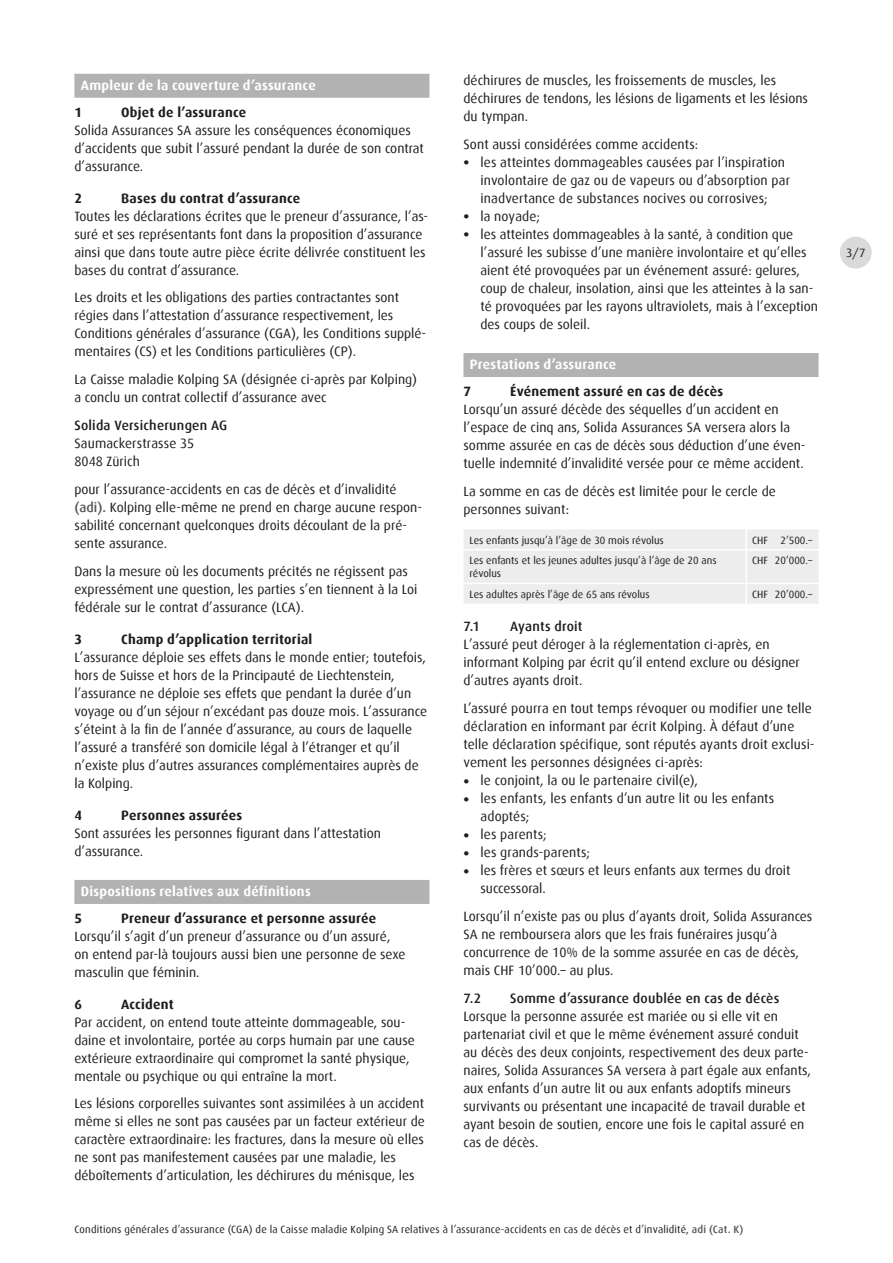
<style>
.page{position:relative;width:893px;height:1263px;background:#fff}
.page>*{position:absolute;margin:0;border:0;box-sizing:border-box;transform-origin:0 0}
.t1{font:13.5px/18px "Dax";color:#1d1d1b}
.t2{font:700 13.5px "Dax";letter-spacing:.02em;color:#1d1d1b}
.t3{font:700 13.5px "Dax";letter-spacing:.02em;color:#fff}
.t4{font:500 13.5px "Dax";letter-spacing:.015em;color:#1d1d1b}
.t5{font:12px "Dax";color:#1d1d1b}
.t6{font:10.5px/13.5px "Dax";color:#1d1d1b}
.t7{font:10.5px "Dax";letter-spacing:.02em;color:#1d1d1b}
.s1{font-weight:500;color:#575756}
.s2{font-family:"Dax Bold Expert"}
</style>
<div class="page">
<div style="left:74px;top:74px;width:355px;height:24px;background:#b3b2b2"></div>
<div style="left:74px;top:880px;width:355px;height:24px;background:#b3b2b2"></div>
<div style="left:463px;top:353px;width:356px;height:24px;background:#b3b2b2"></div>
<div style="left:464px;top:530px;width:355px;height:74px;background:#ededed"></div>
<hr style="left:463px;top:549px;width:283px;height:1px;background:#fff">
<hr style="left:746px;top:549px;width:73px;height:1px;background:#fff">
<hr style="left:463px;top:583px;width:283px;height:1px;background:#fff">
<hr style="left:746px;top:583px;width:73px;height:1px;background:#fff">
<hr style="left:745px;top:529px;width:2px;height:20px;background:#fff">
<hr style="left:745px;top:550px;width:2px;height:33px;background:#fff">
<hr style="left:745px;top:584px;width:2px;height:20px;background:#fff">
<div style="left:840px;top:237px;width:32px;height:31px;background:#dadada;border-radius:50%"></div>
<p class="t3" style="left:81px;top:78px;width:236px">Ampleur de la couverture d’assurance</p>
<p class="t2" style="left:74px;top:104px;width:9px">1</p>
<p class="t2" style="left:121px;top:104px;width:127px">Objet de l’assurance</p>
<p class="t1" style="left:74px;top:121px;width:351px">Solida Assurances SA assure les conséquences économiques d’accidents que subit l’assuré pendant la durée de son contrat d’assurance.</p>
<p class="t2" style="left:74px;top:190px;width:9px">2</p>
<p class="t2" style="left:121px;top:190px;width:181px">Bases du contrat d’assurance</p>
<p class="t1" style="left:74px;top:207px;width:355px">Toutes les déclarations écrites que le preneur d’assurance, l’as&shy;suré et ses représentants font dans la proposition d’assurance ainsi que dans toute autre pièce écrite délivrée constituent les bases du contrat d’assurance.</p>
<p class="t1" style="left:74px;top:289px;width:353px">Les droits et les obligations des parties contractantes sont régies dans l’attestation d’assurance respectivement, les Conditions générales d’assurance (CGA), les Conditions supplé&shy;mentaires (CS) et les Conditions particulières (CP).</p>
<p class="t1" style="left:74px;top:371px;width:344px">La Caisse maladie Kolping SA (désignée ci-après par Kolping) a conclu un contrat collectif d’assurance avec</p>
<p class="t4" style="left:74px;top:418px;width:154px">Solida Versicherungen AG</p>
<p class="t1" style="left:74px;top:434px;width:121px">Saumackerstrasse 35<br>8048 Zürich</p>
<p class="t1" style="left:74px;top:480px;width:349px">pour l’assurance-accidents en cas de décès et d’invalidité <span class="s1">(adi).</span> Kolping elle-même ne prend en charge aucune respon&shy;sabilité concernant quelconques droits découlant de la pré&shy;sente assurance.</p>
<p class="t1" style="left:74px;top:562px;width:345px">Dans la mesure où les documents précités ne régissent pas expressément une question, les parties s’en tiennent à la Loi fédérale sur le contrat d’assurance (LCA).</p>
<p class="t2" style="left:74px;top:631px;width:9px">3</p>
<p class="t2" style="left:121px;top:631px;width:193px">Champ d’application territorial</p>
<p class="t1" style="left:74px;top:648px;width:354px">L’assurance déploie ses effets dans le monde entier; toutefois, hors de Suisse et hors de la Principauté de Liechtenstein, l’assurance ne déploie ses effets que pendant la durée d’un voyage ou d’un séjour n’excédant pas douze mois. L’assurance s’éteint à la fin de l’année d’assurance, au cours de laquelle l’assuré a transféré son domicile légal à l’étranger et qu’il n’existe plus d’autres assurances complémentaires auprès de la Kolping.</p>
<p class="t2" style="left:74px;top:807px;width:9px">4</p>
<p class="t2" style="left:121px;top:807px;width:123px">Personnes assurées</p>
<p class="t1" style="left:74px;top:824px;width:308px">Sont assurées les personnes figurant dans l’attestation d’assurance.</p>
<p class="t3" style="left:81px;top:884px;width:231px">Dispositions relatives aux définitions</p>
<p class="t2" style="left:74px;top:910px;width:9px">5</p>
<p class="t2" style="left:121px;top:910px;width:256px">Preneur d’assurance et personne assurée</p>
<p class="t1" style="left:74px;top:927px;width:333px">Lorsqu’il s’agit d’un preneur d’assurance ou d’un assuré, on entend par-là toujours aussi bien une personne de sexe masculin que féminin.</p>
<p class="t2" style="left:74px;top:996px;width:9px">6</p>
<p class="t2" style="left:121px;top:996px;width:54px">Accident</p>
<p class="t1" style="left:74px;top:1013px;width:342px">Par accident, on entend toute atteinte dommageable, sou&shy;daine et involontaire, portée au corps humain par une cause extérieure extraordinaire qui compromet la santé physique, mentale ou psychique ou qui entraîne la mort.</p>
<p class="t1" style="left:74px;top:1095px;width:352px">Les lésions corporelles suivantes sont assimilées à un accident même si elles ne sont pas causées par un facteur extérieur de caractère extraordinaire: les fractures, dans la mesure où elles ne sont pas manifestement causées par une maladie, les déboîtements d’articulation, les déchirures du ménisque, les</p>
<p class="t1" style="left:463px;top:71px;width:346px">déchirures de muscles, les froissements de muscles, les déchirures de tendons, les lésions de ligaments et les lésions du tympan.</p>
<p class="t1" style="left:463px;top:135px;width:236px">Sont aussi considérées comme accidents:</p>
<p class="t1" style="left:480px;top:153px;width:311px;text-indent:-17px"><span class="s2">•</span> les atteintes dommageables causées par l’inspiration involontaire de gaz ou de vapeurs ou d’absorption par inadvertance de substances nocives ou corrosives;</p>
<p class="t1" style="left:463px;top:207px;width:78px"><span class="s2">•</span> la noyade;</p>
<p class="t1" style="left:480px;top:225px;width:339px;text-indent:-17px"><span class="s2">•</span> les atteintes dommageables à la santé, à condition que l’assuré les subisse d’une manière involontaire et qu’elles aient été provoquées par un événement assuré: gelures, coup de chaleur, insolation, ainsi que les atteintes à la san&shy;té provoquées par les rayons ultraviolets, mais à l’exception des coups de soleil.</p>
<p class="t3" style="left:470px;top:357px;width:148px">Prestations d’assurance</p>
<p class="t2" style="left:463px;top:384px;width:9px">7</p>
<p class="t2" style="left:510px;top:384px;width:214px">Événement assuré en cas de décès</p>
<p class="t1" style="left:463px;top:400px;width:344px">Lorsqu’un assuré décède des séquelles d’un accident en l’espace de cinq ans, Solida Assurances SA versera alors la somme assurée en cas de décès sous déduction d’une éven&shy;tuelle indemnité d’invalidité versée pour ce même accident.</p>
<p class="t1" style="left:463px;top:482px;width:314px">La somme en cas de décès est limitée pour le cercle de personnes suivant:</p>
<p class="t6" style="left:469px;top:533px;width:196px">Les enfants jusqu’à l’âge de 30 mois révolus</p>
<p class="t6" style="left:752px;top:533px;width:61px">CHF 2’500.–</p>
<p class="t6" style="left:469px;top:554px;width:249px">Les enfants et les jeunes adultes jusqu’à l’âge de 20 ans révolus</p>
<p class="t6" style="left:752px;top:554px;width:61px">CHF 20’000.–</p>
<p class="t6" style="left:469px;top:587px;width:182px">Les adultes après l’âge de 65 ans révolus</p>
<p class="t6" style="left:752px;top:587px;width:61px">CHF 20’000.–</p>
<p class="t4" style="left:463px;top:619px;width:18px">7.1</p>
<p class="t4" style="left:510px;top:619px;width:74px">Ayants droit</p>
<p class="t1" style="left:463px;top:636px;width:338px">L’assuré peut déroger à la réglementation ci-après, en informant Kolping par écrit qu’il entend exclure ou désigner d’autres ayants droit.</p>
<p class="t1" style="left:463px;top:700px;width:353px">L’assuré pourra en tout temps révoquer ou modifier une telle déclaration en informant par écrit Kolping. À défaut d’une telle déclaration spécifique, sont réputés ayants droit exclusi&shy;vement les personnes désignées ci-après:</p>
<p class="t1" style="left:463px;top:772px;width:236px"><span class="s2">•</span> le conjoint, la ou le partenaire civil(e),</p>
<p class="t1" style="left:480px;top:790px;width:295px;text-indent:-17px"><span class="s2">•</span> les enfants, les enfants d’un autre lit ou les enfants adoptés;</p>
<p class="t1" style="left:463px;top:826px;width:85px"><span class="s2">•</span> les parents;</p>
<p class="t1" style="left:463px;top:844px;width:128px"><span class="s2">•</span> les grands-parents;</p>
<p class="t1" style="left:480px;top:862px;width:312px;text-indent:-17px"><span class="s2">•</span> les frères et sœurs et leurs enfants aux termes du droit successoral.</p>
<p class="t1" style="left:463px;top:907px;width:350px">Lorsqu’il n’existe pas ou plus d’ayants droit, Solida Assurances SA ne remboursera alors que les frais funéraires jusqu’à concurrence de 10% de la somme assurée en cas de décès, mais CHF 10’000.– au plus.</p>
<p class="t4" style="left:463px;top:991px;width:19px">7.2</p>
<p class="t4" style="left:510px;top:991px;width:271px">Somme d’assurance doublée en cas de décès</p>
<p class="t1" style="left:463px;top:1007px;width:349px">Lorsque la personne assurée est mariée ou si elle vit en partenariat civil et que le même événement assuré conduit au décès des deux conjoints, respectivement des deux parte&shy;naires, Solida Assurances SA versera à part égale aux enfants, aux enfants d’un autre lit ou aux enfants adoptifs mineurs survivants ou présentant une incapacité de travail durable et ayant besoin de soutien, encore une fois le capital assuré en cas de décès.</p>
<p class="t7" style="left:74px;top:1224px;width:670px">Conditions générales d’assurance (CGA) de la Caisse maladie Kolping SA relatives à l’assurance-accidents en cas de décès et d’invalidité, <span class="s1">adi (Cat. K)</span></p>
<p class="t5" style="left:846px;top:246px;width:21px">3/7</p>
</div>
